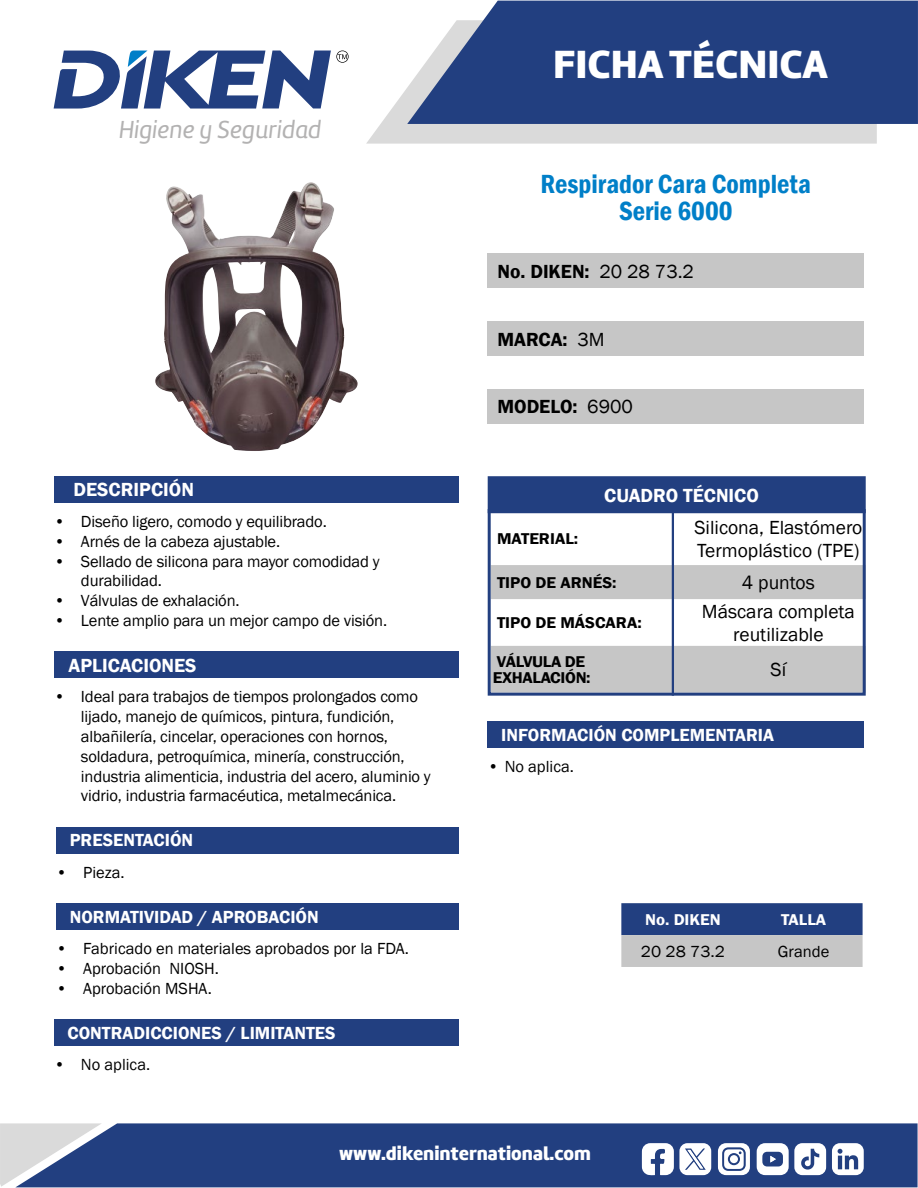
<style>
.page{position:relative;width:918px;height:1188px;background:#fff}
.page>*{position:absolute;margin:0;border:0;box-sizing:border-box;transform-origin:0 0}
.t1{font:40.8px "Amelia Basic Black";color:#fff}
.t2{font:600 condensed 27px/27px "Franklin Gothic";color:#007fc8;text-align:center}
.t3{font:25.5px "Amelia Basic Italic";color:#b3b2b2}
.t4{font:19.5px/23.4px "Franklin Gothic";color:#000}
.t5{font:600 19.5px "Franklin Gothic";color:#fff}
.t6{font:600 19.5px "Franklin Gothic";color:#000}
.t7{font:19.5px "Amelia Basic Black";color:#fff}
.t8{font:600 18px "Franklin Gothic";color:#fff}
.t9{font:16.5px/19.8px "Franklin Gothic";letter-spacing:-.01em;color:#000}
.t10{font:16.5px "Franklin Gothic";letter-spacing:-.01em;color:#000;scale:1.05 1}
.t11{font:600 16.05px "Franklin Gothic";color:#000;scale:1.05 1}
.t12{font:600 16.05px/16px "Franklin Gothic";letter-spacing:-.02em;color:#000;scale:1.05 1}
.t13{font:600 16.05px "Franklin Gothic";color:#fff;scale:1.05 1}
.s1{font-weight:400}
</style>
<div class="page">
<svg style="left:366px;top:88px;width:511px;height:56px;background:#dedede"></svg>
<svg style="left:407px;top:1px;width:511px;height:123px;background:#344e8a"></svg>
<div style="left:102px;top:1123px;width:816px;height:64px;background:#223f80"></div>
<svg style="left:0;top:1123px;width:102px;height:64px;background:#9da8bf"></svg>
<svg style="left:54px;top:50px;width:295px;height:59px"></svg>
<svg style="left:642px;top:1143px;width:69px;height:32px"></svg>
<svg style="left:718px;top:1143px;width:32px;height:32px"></svg>
<div style="left:730px;top:1155px;width:8px;height:8px;background:#fff;border-radius:50%"></div>
<svg style="left:757px;top:1143px;width:107px;height:32px"></svg>
<div style="left:489px;top:478px;width:375px;height:34px;background:#223f80"></div>
<div style="left:488px;top:476px;width:378px;height:37px;border:3px solid #223f80"></div>
<div style="left:488px;top:254px;width:376px;height:34px;background:#c6c6c6"></div>
<div style="left:488px;top:322px;width:376px;height:34px;background:#c6c6c6"></div>
<div style="left:488px;top:389px;width:376px;height:34px;background:#c6c6c6"></div>
<svg style="left:492px;top:565px;width:370px;height:127px;fill:#c6c6c6"></svg>
<div style="left:488px;top:509px;width:378px;height:187px;border:3px solid #223f80"></div>
<hr style="left:672px;top:511px;width:2px;height:185px;background:#223f80">
<svg style="left:621px;top:903px;width:242px;height:64px;background:#7583a3"></svg>
<div style="left:54px;top:476px;width:405px;height:27px;background:#223f80"></div>
<div style="left:54px;top:652px;width:405px;height:26px;background:#223f80"></div>
<div style="left:56px;top:827px;width:403px;height:26px;background:#223f80"></div>
<div style="left:56px;top:903px;width:403px;height:27px;background:#223f80"></div>
<div style="left:54px;top:1019px;width:405px;height:27px;background:#223f80"></div>
<img style="left:155px;top:182px;width:203px;height:269px">
<div style="left:488px;top:721px;width:376px;height:27px;background:#223f80"></div>
<h3 class="t3" style="left:119px;top:115px;width:204px">Higiene y Seguridad</h3>
<p class="t5" style="left:74px;top:478px;width:122px">DESCRIPCIÓN</p>
<p class="t9" style="left:54px;top:512px;width:274px">• Diseño ligero, comodo y equilibrado.</p>
<p class="t9" style="left:54px;top:532px;width:228px">• Arnés de la cabeza ajustable.</p>
<p class="t9" style="left:81px;top:552px;width:300px;text-indent:-27px">• Sellado de silicona para mayor comodidad y durabilidad.</p>
<p class="t9" style="left:54px;top:591px;width:187px">• Válvulas de exhalación.</p>
<p class="t9" style="left:54px;top:611px;width:335px">• Lente amplio para un mejor campo de visión.</p>
<p class="t5" style="left:69px;top:653px;width:129px">APLICACIONES</p>
<p class="t9" style="left:81px;top:687px;width:351px;text-indent:-27px">• Ideal para trabajos de tiempos prolongados como lijado, manejo de químicos, pintura, fundición, albañilería, cincelar, operaciones con hornos, soldadura, petroquímica, minería, construcción, industria alimenticia, industria del acero, aluminio y vidrio, industria farmacéutica, metalmecánica.</p>
<p class="t8" style="left:70px;top:829px;width:125px">PRESENTACIÓN</p>
<p class="t9" style="left:56px;top:863px;width:70px">• Pieza.</p>
<p class="t8" style="left:70px;top:906px;width:251px">NORMATIVIDAD / APROBACIÓN</p>
<p class="t9" style="left:56px;top:939px;width:354px">• Fabricado en materiales aprobados por la FDA.</p>
<p class="t9" style="left:56px;top:959px;width:164px">• Aprobación NIOSH.</p>
<p class="t9" style="left:56px;top:979px;width:157px">• Aprobación MSHA.</p>
<p class="t8" style="left:68px;top:1022px;width:270px">CONTRADICCIONES / LIMITANTES</p>
<p class="t9" style="left:54px;top:1055px;width:98px">• No aplica.</p>
<h1 class="t1" style="left:553px;top:40px;width:276px">FICHA TÉCNICA</h1>
<h2 class="t2" style="left:541px;top:170px;width:272px">Respirador Cara Completa<br>Serie 6000</h2>
<p class="t6" style="left:497px;top:259px;width:198px">No. DIKEN: <span class="s1">20 28 73.2</span></p>
<p class="t6" style="left:497px;top:327px;width:109px">MARCA: <span class="s1">3M</span></p>
<p class="t6" style="left:497px;top:395px;width:137px">MODELO: <span class="s1">6900</span></p>
<p class="t11" style="left:497px;top:529px;width:79px">MATERIAL:</p>
<p class="t5" style="left:604px;top:483px;width:156px">CUADRO TÉCNICO</p>
<p class="t4" style="left:694px;top:516px;width:169px">Silicona, Elastómero<br>Termoplástico (TPE)</p>
<p class="t11" style="left:497px;top:572px;width:115px">TIPO DE ARNÉS:</p>
<p class="t4" style="left:742px;top:571px;width:74px">4 puntos</p>
<p class="t11" style="left:497px;top:613px;width:139px">TIPO DE MÁSCARA:</p>
<p class="t4" style="left:702px;top:600px;width:154px;text-align:center">Máscara completa reutilizable</p>
<p class="t12" style="left:493px;top:654px;width:95px">VÁLVULA DE<br>EXHALACIÓN:</p>
<p class="t4" style="left:771px;top:658px;width:17px">Sí</p>
<p class="t8" style="left:501px;top:724px;width:274px">INFORMACIÓN COMPLEMENTARIA</p>
<p class="t9" style="left:488px;top:757px;width:88px">• No aplica.</p>
<p class="t13" style="left:645px;top:910px;width:74px">No. DIKEN</p>
<p class="t13" style="left:781px;top:910px;width:44px">TALLA</p>
<p class="t10" style="left:641px;top:941px;width:82px">20 28 73.2</p>
<p class="t9" style="left:778px;top:942px;width:53px">Grande</p>
<p class="t7" style="left:339px;top:1142px;width:253px">www.dikeninternational.com</p>
</div>
